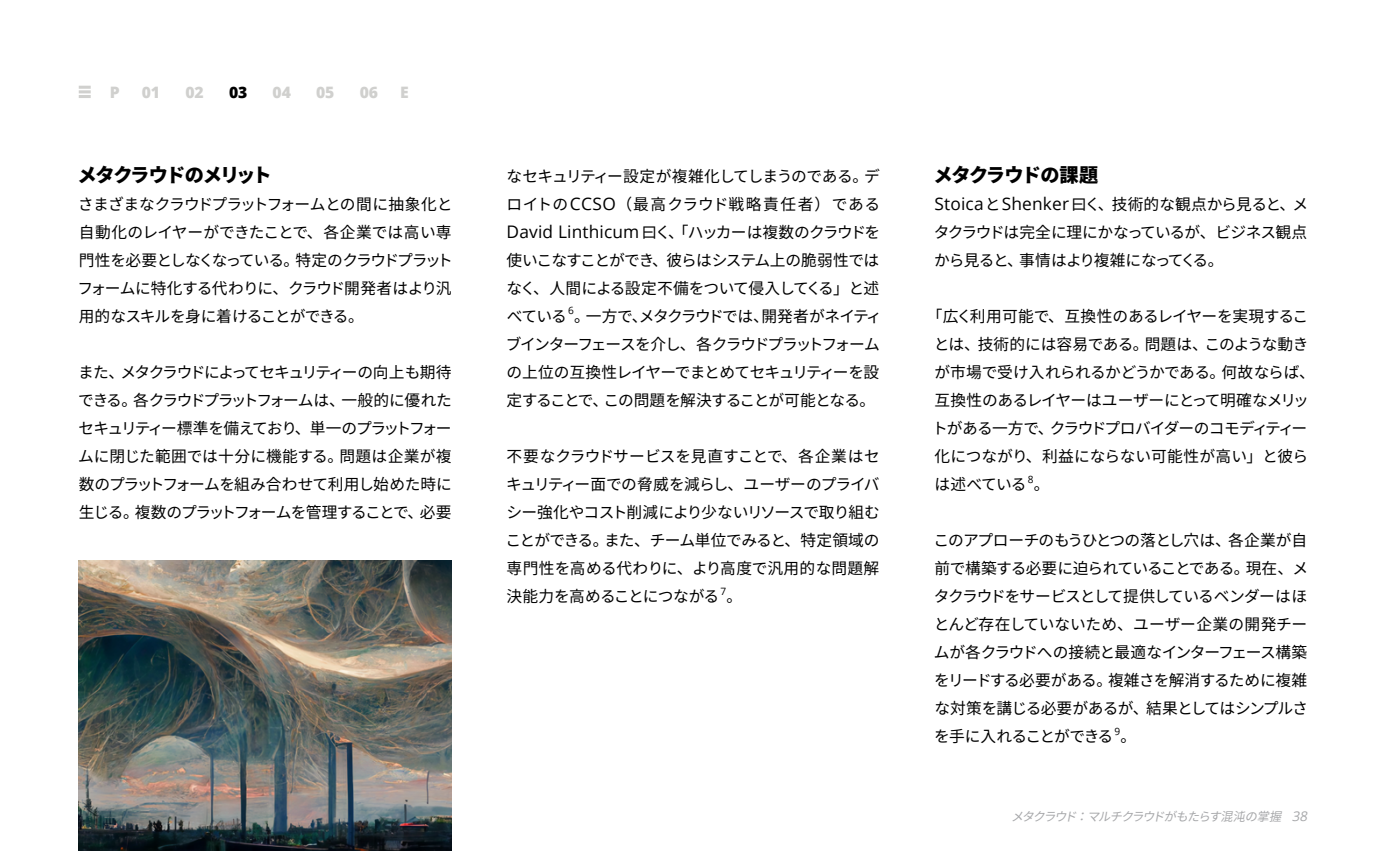
<style>
.page{position:relative;width:1386px;height:851px;background:#fff}
.page>*{position:absolute;margin:0;border:0;box-sizing:border-box;transform-origin:0 0}
.t1{font:900 19.25px "Noto Sans JP";letter-spacing:-.075em;color:#000}
.t2{font:900 19.25px "Noto Sans JP";letter-spacing:-.05em;color:#000}
.t3{font:15.75px/28px "Noto Sans JP";letter-spacing:-.045em;color:#000;text-align:justify}
.t4{font:15.75px/28px "Noto Sans JP";letter-spacing:-.025em;color:#000}
.t5{font:15.75px/28px "Noto Sans JP";letter-spacing:-.065em;color:#000}
.t6{font:800 15.75px "Open Sans";letter-spacing:-.01em;color:#d0d0ce}
.t7{font:800 15.75px "Open Sans";color:#000}
.t8{font:italic 12.25px "Noto Sans JP";color:#a7a8aa}
.t9{font:10.15px "Open Sans";color:#000}
.s1{font-family:"Open Sans";font-size:17.32px}
.s2{font-family:"Open Sans";font-size:13.47px}
</style>
<div class="page">
<svg style="left:79px;top:86px;width:12px;height:12px"></svg>
<img style="left:79px;top:560px;width:373px;height:290px">
<p class="t6" style="left:110px;top:80px;width:11px">P</p>
<p class="t6" style="left:142px;top:80px;width:20px">01</p>
<p class="t6" style="left:185px;top:80px;width:20px">02</p>
<p class="t7" style="left:229px;top:80px;width:20px">03</p>
<p class="t6" style="left:273px;top:80px;width:20px">04</p>
<p class="t6" style="left:316px;top:80px;width:20px">05</p>
<p class="t6" style="left:360px;top:80px;width:20px">06</p>
<p class="t6" style="left:400px;top:80px;width:10px">E</p>
<p class="t1" style="left:78px;top:164px;width:195px">メタクラウドのメリット</p>
<p class="t3" style="left:78px;top:191px;width:377px">さまざまなクラウドプラットフォームとの間に抽象化と自動化のレイヤーができたことで、各企業では高い専門性を必要としなくなっている。特定のクラウドプラットフォームに特化する代わりに、クラウド開発者はより汎用的なスキルを身に着けることができる。</p>
<p class="t3" style="left:78px;top:359px;width:375px">また、メタクラウドによってセキュリティーの向上も期待できる。各クラウドプラットフォームは、一般的に優れたセキュリティー標準を備えており、単一のプラットフォームに閉じた範囲では十分に機能する。問題は企業が複数のプラットフォームを組み合わせて利用し始めた時に生じる。複数のプラットフォームを管理することで、必要</p>
<p class="t3" style="left:506px;top:163px;width:376px">なセキュリティー設定が複雑化してしまうのである。デロイトの<span class="s1">CCSO</span>（最高クラウド戦略責任者）である<span class="s1">David Linthicum</span>曰く、「ハッカーは複数のクラウドを使いこなすことができ、彼らはシステム上の脆弱性ではなく、人間による設定不備をついて侵入してくる」と述べている</p>
<p class="t9" style="left:568px;top:304px;width:7px">6</p>
<p class="t5" style="left:506px;top:303px;width:378px;text-indent:68px">。一方で、メタクラウドでは、開発者がネイティブインターフェースを介し、各クラウドプラットフォームの上位の互換性レイヤーでまとめてセキュリティーを設定することで、この問題を解決することが可能となる。</p>
<p class="t3" style="left:506px;top:443px;width:376px">不要なクラウドサービスを見直すことで、各企業はセキュリティー面での脅威を減らし、ユーザーのプライバシー強化やコスト削減により少ないリソースで取り組むことができる。また、チーム単位でみると、特定領域の専門性を高める代わりに、より高度で汎用的な問題解決能力を高めることにつながる</p>
<p class="t9" style="left:721px;top:584px;width:7px">7</p>
<p class="t3" style="left:727px;top:583px;width:17px">。</p>
<p class="t2" style="left:933px;top:164px;width:166px">メタクラウドの課題</p>
<p class="t3" style="left:934px;top:191px;width:376px"><span class="s1">Stoica</span>と<span class="s1">Shenker</span>曰く、技術的な観点から見ると、メタクラウドは完全に理にかなっているが、ビジネス観点から見ると、事情はより複雑になってくる。</p>
<p class="t4" style="left:932px;top:303px;width:384px;text-indent:-5px">「広く利用可能で、互換性のあるレイヤーを実現することは、技術的には容易である。問題は、このような動きが市場で受け入れられるかどうかである。何故ならば、互換性のあるレイヤーはユーザーにとって明確なメリットがある一方で、クラウドプロバイダーのコモディティー化につながり、利益にならない可能性が高い」と彼らは述べている</p>
<p class="t9" style="left:1028px;top:472px;width:7px">8</p>
<p class="t3" style="left:1034px;top:471px;width:17px">。</p>
<p class="t3" style="left:933px;top:527px;width:377px">このアプローチのもうひとつの落とし穴は、各企業が自前で構築する必要に迫られていることである。現在、メタクラウドをサービスとして提供しているベンダーはほとんど存在していないため、ユーザー企業の開発チームが各クラウドへの接続と最適なインターフェース構築をリードする必要がある。複雑さを解消するために複雑な対策を講じる必要があるが、結果としてはシンプルさを手に入れることができる</p>
<p class="t9" style="left:1114px;top:724px;width:7px">9</p>
<p class="t3" style="left:1121px;top:723px;width:17px">。</p>
<p class="t8" style="left:1011px;top:809px;width:301px">メタクラウド：マルチクラウドがもたらす混沌の掌握 <span class="s2">38</span></p>
</div>
